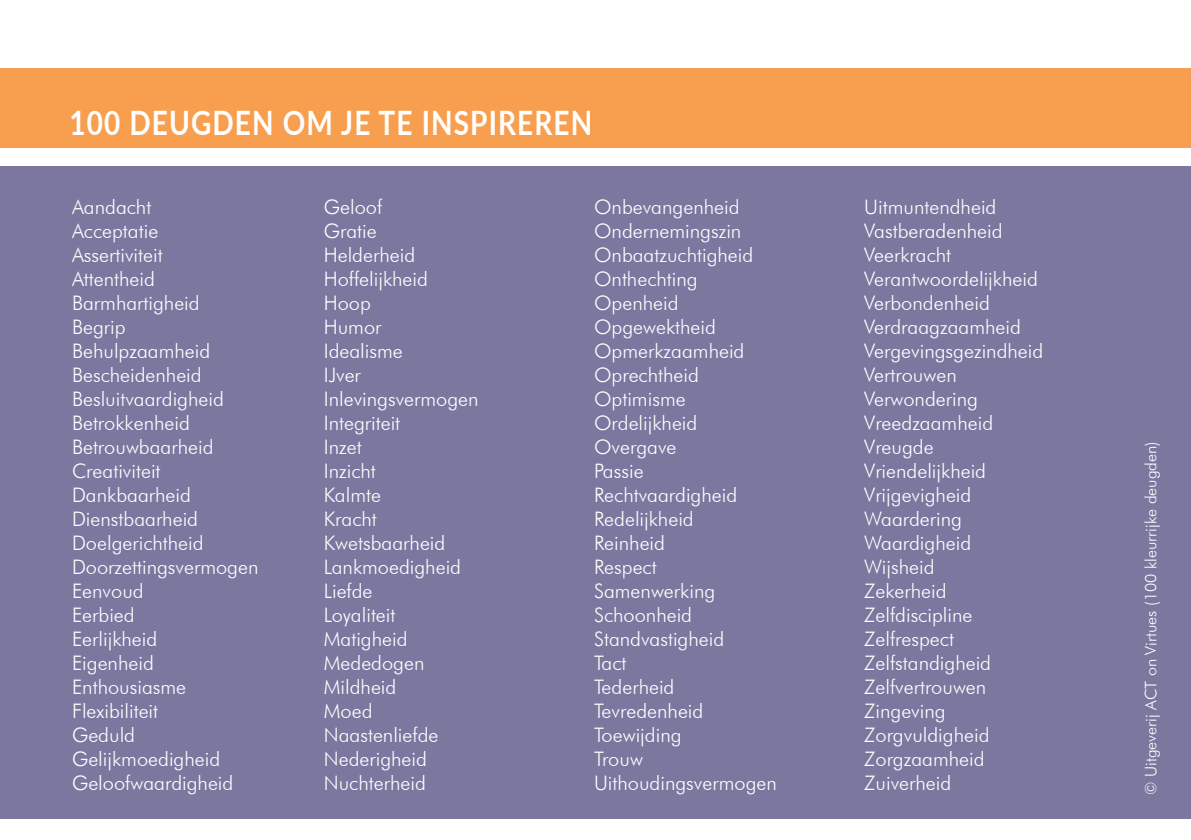
<style>
.page{position:relative;width:1191px;height:840px;background:#fff}
.page>*{position:absolute;margin:0;border:0;box-sizing:border-box;transform-origin:0 0}
.t1{font:700 33.6px "Lato";letter-spacing:.04em;color:#fff;scale:.83 1}
.t2{font:300 20px/24px "Futura BT";color:#fff}
.t3{font:300 16px "Futura BT";color:#fff}
</style>
<div class="page">
<div style="left:0;top:166px;width:1191px;height:652px;background:#7b779f"></div>
<div style="left:0;top:68px;width:1191px;height:79px;background:#f89f4f"></div>
<h1 class="t1" style="left:69px;top:98px;width:631px">100 DEUGDEN OM JE TE INSPIREREN</h1>
<p class="t2" style="left:72px;top:194px;width:188px">Aandacht<br>Acceptatie<br>Assertiviteit<br>Attentheid<br>Barmhartigheid<br>Begrip<br>Behulpzaamheid<br>Bescheidenheid<br>Besluitvaardigheid<br>Betrokkenheid<br>Betrouwbaarheid<br>Creativiteit<br>Dankbaarheid<br>Dienstbaarheid<br>Doelgerichtheid<br>Doorzettingsvermogen<br>Eenvoud<br>Eerbied<br>Eerlijkheid<br>Eigenheid<br>Enthousiasme<br>Flexibiliteit<br>Geduld<br>Gelijkmoedigheid<br>Geloofwaardigheid</p>
<p class="t2" style="left:324px;top:194px;width:156px">Geloof<br>Gratie<br>Helderheid<br>Hoffelijkheid<br>Hoop<br>Humor<br>Idealisme<br>IJver<br>Inlevingsvermogen<br>Integriteit<br>Inzet<br>Inzicht<br>Kalmte<br>Kracht<br>Kwetsbaarheid<br>Lankmoedigheid<br>Liefde<br>Loyaliteit<br>Matigheid<br>Mededogen<br>Mildheid<br>Moed<br>Naastenliefde<br>Nederigheid<br>Nuchterheid</p>
<p class="t2" style="left:594px;top:194px;width:184px">Onbevangenheid<br>Ondernemingszin<br>Onbaatzuchtigheid<br>Onthechting<br>Openheid<br>Opgewektheid<br>Opmerkzaamheid<br>Oprechtheid<br>Optimisme<br>Ordelijkheid<br>Overgave<br>Passie<br>Rechtvaardigheid<br>Redelijkheid<br>Reinheid<br>Respect<br>Samenwerking<br>Schoonheid<br>Standvastigheid<br>Tact<br>Tederheid<br>Tevredenheid<br>Toewijding<br>Trouw<br>Uithoudingsvermogen</p>
<p class="t2" style="left:864px;top:194px;width:180px">Uitmuntendheid<br>Vastberadenheid<br>Veerkracht<br>Verantwoordelijkheid<br>Verbondenheid<br>Verdraagzaamheid<br>Vergevingsgezindheid<br>Vertrouwen<br>Verwondering<br>Vreedzaamheid<br>Vreugde<br>Vriendelijkheid<br>Vrijgevigheid<br>Waardering<br>Waardigheid<br>Wijsheid<br>Zekerheid<br>Zelfdiscipline<br>Zelfrespect<br>Zelfstandigheid<br>Zelfvertrouwen<br>Zingeving<br>Zorgvuldigheid<br>Zorgzaamheid<br>Zuiverheid</p>
<p class="t3" style="left:1141px;top:794px;width:355px;rotate:-90deg">© Uitgeverij ACT on Virtues (100 kleurrijke deugden)</p>
</div>
